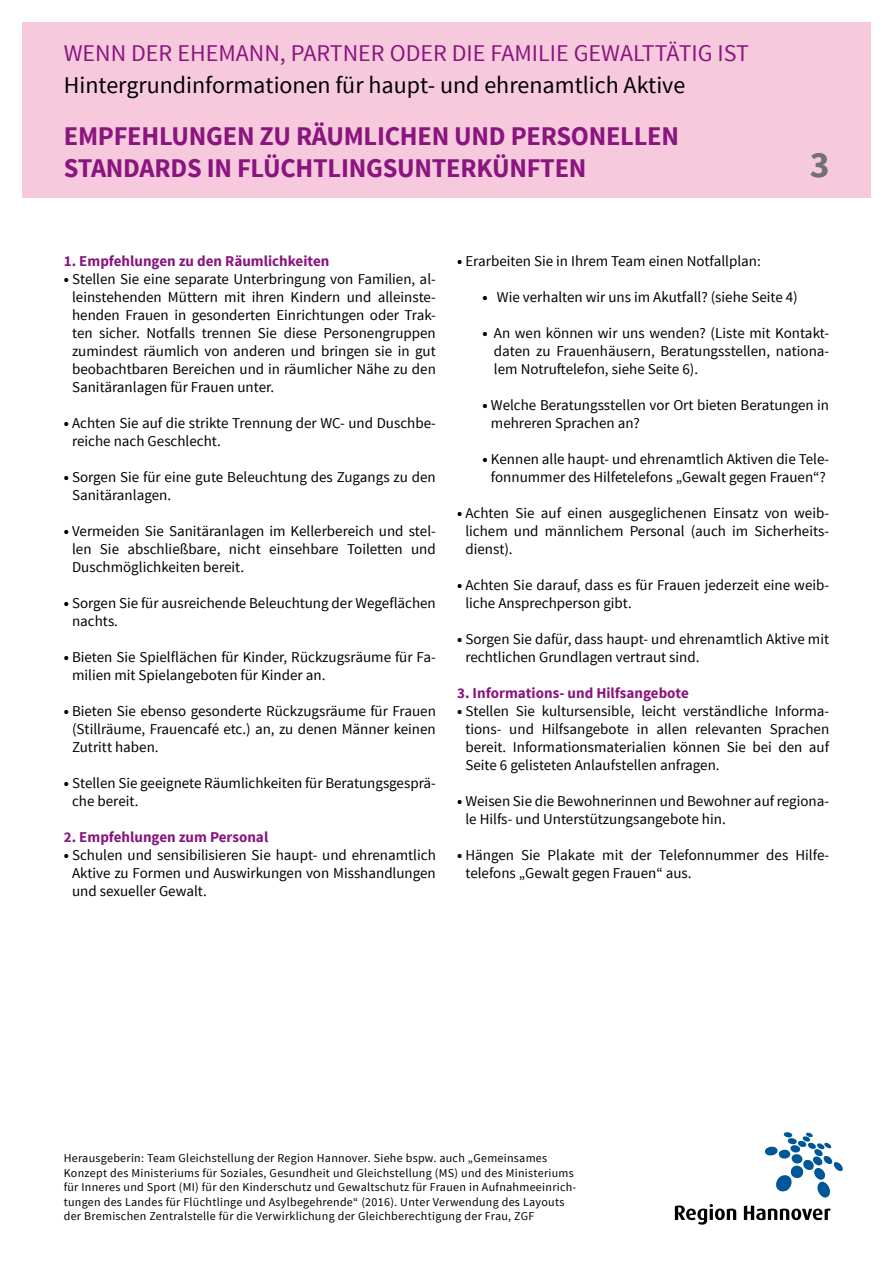
<style>
.page{position:relative;width:893px;height:1263px;background:#fff}
.page>*{position:absolute;margin:0;border:0;box-sizing:border-box;transform-origin:0 0}
.t1{font:700 37.5px "Source Sans Pro";color:#707172}
.t2{font:700 27px/32.4px "Source Sans Pro";letter-spacing:-.01em;color:#8a157e}
.t3{font:24px "Source Sans Pro";color:#000}
.t4{font:24px "Source Sans Pro";color:#8a157e}
.t5{font:15px/18px "Source Sans Pro";color:#000}
.t6{font:700 15px "Source Sans Pro";color:#8a157e}
.t7{font:12px/14.4px "Source Sans Pro";letter-spacing:.025em;color:#000}
.s1{font-weight:700}
</style>
<div class="page">
<div style="left:22px;top:22px;width:849px;height:176px;background:#f7c9dd"></div>
<svg style="left:675px;top:1204px;width:61px;height:20px"></svg>
<svg style="left:744px;top:1205px;width:87px;height:15px"></svg>
<svg style="left:765px;top:1132px;width:78px;height:65px"></svg>
<h3 class="t4" style="left:64px;top:38px;width:687px">WENN DER EHEMANN, PARTNER ODER DIE FAMILIE GEWALTTÄTIG IST</h3>
<h3 class="t3" style="left:64px;top:71px;width:623px">Hintergrundinformationen für haupt- und ehrenamtlich Aktive</h3>
<h2 class="t2" style="left:64px;top:120px;width:617px">EMPFEHLUNGEN ZU RÄUMLICHEN UND PERSONELLEN<br>STANDARDS IN FLÜCHTLINGSUNTERKÜNFTEN</h2>
<h1 class="t1" style="left:810px;top:140px;width:21px">3</h1>
<p class="t6" style="left:64px;top:252px;width:267px">1. Empfehlungen zu den Räumlichkeiten</p>
<p class="t5" style="left:72px;top:271px;width:365px;text-align:justify;text-indent:-8px"><span class="s1">•</span> Stellen Sie eine separate Unterbringung von Familien, al&shy;leinstehenden Müttern mit ihren Kindern und alleinste&shy;henden Frauen in gesonderten Einrichtungen oder Trak&shy;ten sicher. Notfalls trennen Sie diese Personengruppen zumindest räumlich von anderen und bringen sie in gut beobachtbaren Bereichen und in räumlicher Nähe zu den Sanitäranlagen für Frauen unter.</p>
<p class="t5" style="left:72px;top:415px;width:365px;text-indent:-8px"><span class="s1">•</span> Achten Sie auf die strikte Trennung der WC- und Duschbe&shy;reiche nach Geschlecht.</p>
<p class="t5" style="left:72px;top:469px;width:365px;text-indent:-8px"><span class="s1">•</span> Sorgen Sie für eine gute Beleuchtung des Zugangs zu den<br>Sanitäranlagen.</p>
<p class="t5" style="left:72px;top:523px;width:365px;text-align:justify;text-indent:-8px"><span class="s1">•</span> Vermeiden Sie Sanitäranlagen im Kellerbereich und stel&shy;len Sie abschließbare, nicht einsehbare Toiletten und Duschmöglichkeiten bereit.</p>
<p class="t5" style="left:72px;top:595px;width:365px;text-indent:-8px"><span class="s1">•</span> Sorgen Sie für ausreichende Beleuchtung der Wegeflächen nachts.</p>
<p class="t5" style="left:72px;top:649px;width:365px;text-indent:-8px"><span class="s1">•</span> Bieten Sie Spielflächen für Kinder, Rückzugsräume für Fa&shy;milien mit Spielangeboten für Kinder an.</p>
<p class="t5" style="left:72px;top:703px;width:365px;text-align:justify;text-indent:-8px"><span class="s1">•</span> Bieten Sie ebenso gesonderte Rückzugsräume für Frauen (Stillräume, Frauencafé etc.) an, zu denen Männer keinen Zutritt haben.</p>
<p class="t5" style="left:72px;top:775px;width:365px;text-indent:-8px"><span class="s1">•</span> Stellen Sie geeignete Räumlichkeiten für Beratungsgesprä&shy;che bereit.</p>
<p class="t6" style="left:64px;top:828px;width:206px">2. Empfehlungen zum Personal</p>
<p class="t5" style="left:72px;top:847px;width:365px;text-align:justify;text-indent:-8px"><span class="s1">•</span> Schulen und sensibilisieren Sie haupt- und ehrenamtlich Aktive zu Formen und Auswirkungen von Misshandlungen und sexueller Gewalt.</p>
<p class="t5" style="left:457px;top:253px;width:305px"><span class="s1">•</span> Erarbeiten Sie in Ihrem Team einen Notfallplan:</p>
<p class="t5" style="left:483px;top:289px;width:317px"><span class="s1">•</span> Wie verhalten wir uns im Akutfall? (siehe Seite 4)</p>
<p class="t5" style="left:494px;top:325px;width:337px;text-align:justify;text-indent:-11px"><span class="s1">•</span> An wen können wir uns wenden? (Liste mit Kontakt&shy;daten zu Frauenhäusern, Beratungsstellen, nationa&shy;lem Notruftelefon, siehe Seite 6).</p>
<p class="t5" style="left:491px;top:397px;width:340px;text-indent:-8px"><span class="s1">•</span> Welche Beratungsstellen vor Ort bieten Beratungen in mehreren Sprachen an?</p>
<p class="t5" style="left:483px;top:451px;width:348px;text-align:center"><span class="s1">•</span> Kennen alle haupt- und ehrenamtlich Aktiven die Tele&shy;fonnummer des Hilfetelefons „Gewalt gegen Frauen“?</p>
<p class="t5" style="left:465px;top:505px;width:365px;text-align:justify;text-indent:-8px"><span class="s1">•</span> Achten Sie auf einen ausgeglichenen Einsatz von weib&shy;lichem und männlichem Personal (auch im Sicherheits&shy;dienst).</p>
<p class="t5" style="left:465px;top:577px;width:365px;text-indent:-8px"><span class="s1">•</span> Achten Sie darauf, dass es für Frauen jederzeit eine weib&shy;liche Ansprechperson gibt.</p>
<p class="t5" style="left:465px;top:631px;width:365px;text-indent:-8px"><span class="s1">•</span> Sorgen Sie dafür, dass haupt- und ehrenamtlich Aktive mit rechtlichen Grundlagen vertraut sind.</p>
<p class="t6" style="left:457px;top:684px;width:233px">3. Informations- und Hilfsangebote</p>
<p class="t5" style="left:465px;top:703px;width:365px;text-align:justify;text-indent:-8px"><span class="s1">•</span> Stellen Sie kultursensible, leicht verständliche Informa&shy;tions- und Hilfsangebote in allen relevanten Sprachen bereit. Informationsmaterialien können Sie bei den auf Seite 6 gelisteten Anlaufstellen anfragen.</p>
<p class="t5" style="left:465px;top:793px;width:365px;text-indent:-8px"><span class="s1">•</span> Weisen Sie die Bewohnerinnen und Bewohner auf regiona&shy;le Hilfs- und Unterstützungsangebote hin.</p>
<p class="t5" style="left:465px;top:847px;width:365px;text-indent:-8px"><span class="s1">•</span> Hängen Sie Plakate mit der Telefonnummer des Hilfe&shy;telefons „Gewalt gegen Frauen“ aus.</p>
<p class="t7" style="left:64px;top:1151px;width:514px">Herausgeberin: Team Gleichstellung der Region Hannover. Siehe bspw. auch „Gemeinsames Konzept des Ministeriums für Soziales, Gesundheit und Gleichstellung (MS) und des Ministeriums für Inneres und Sport (MI) für den Kinderschutz und Gewaltschutz für Frauen in Aufnahmeeinrich&shy;tungen des Landes für Flüchtlinge und Asylbegehrende“ (2016). Unter Verwendung des Layouts der Bremischen Zentralstelle für die Verwirklichung der Gleichberechtigung der Frau, ZGF</p>
</div>
